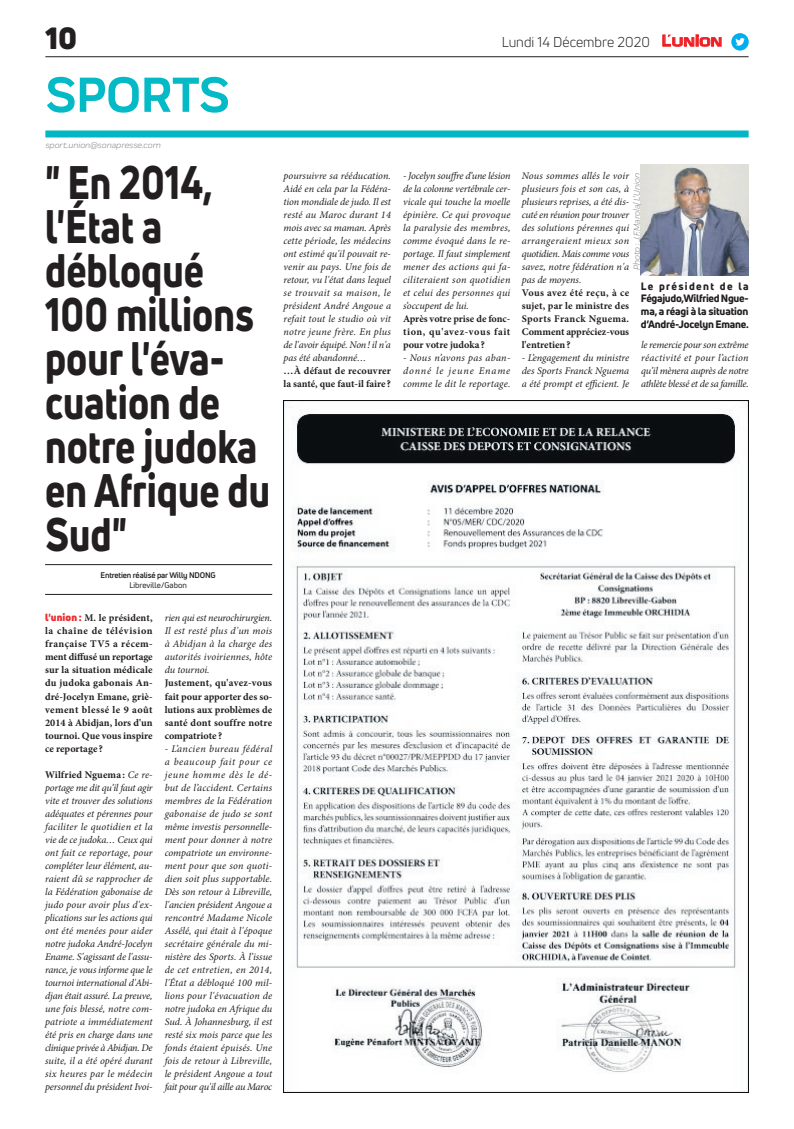
<style>
.page{position:relative;width:794px;height:1129px;background:#fff}
.page>*{position:absolute;margin:0;border:0;box-sizing:border-box;transform-origin:0 0}
.t1{font:700 51px "Praktika";color:#03bac6}
.t2{font:800 46px/44px "Uni Neue";color:#231f20;scale:.83 1}
.t3{font:900 30px "Uni Neue";color:#231f20}
.t4{font:14px "Uni Neue";color:#231f20}
.t5{font:800 10.5px/12.6px "Uni Neue";letter-spacing:-.025em;color:#231f20;text-align:justify}
.t6{font:italic 10.2px/13px "Minion Pro";color:#231f20;text-align:justify}
.t7{font:700 10.2px/13px "Minion Pro";color:#231f20;text-align:justify}
.t8{font:italic 9px "Praktika";color:#818386}
.t9{font:700 8px "Uni Neue";letter-spacing:-.02em;color:#231f20}
.t10{font:8px "Uni Neue";color:#231f20}
.s1{font-family:"Uni Neue";font-weight:900;color:#ee2d2d}
.s2{font-weight:700;font-style:normal}
.s3{font-family:"Eurostile";font-weight:600;font-size:14.9px;color:#ee1d23}
.s4{font-family:"Eurostile";font-weight:600;font-size:11.4px;color:#ee1d23}
.s5{font-style:normal}
</style>
<div class="page">
<hr style="left:45px;top:56px;width:703px;height:1px;background:#231f20">
<div style="left:45px;top:130px;width:703px;height:7px;background:#04b6c5"></div>
<svg style="left:662px;top:34px;width:60px;height:13px"></svg>
<div style="left:731px;top:33px;width:17px;height:18px;background:#00aeef;border-radius:50%"></div>
<svg style="left:735px;top:38px;width:10px;height:8px"></svg>
<img style="left:283px;top:400px;width:465px;height:692px">
<hr style="left:45px;top:593px;width:227px;height:1px;background:#231f20">
<hr style="left:45px;top:564px;width:227px;height:1px;background:#231f20">
<img style="left:641px;top:164px;width:107px;height:111px">
<h3 class="t3" style="left:45px;top:17px;width:33px">10</h3>
<h1 class="t1" style="left:46px;top:54px;width:185px">SPORTS</h1>
<p class="t8" style="left:45px;top:139px;width:117px">sport.union@sonapresse.com</p>
<h2 class="t2" style="left:45px;top:159px;width:272px">" En 2014, l'État a débloqué<br>100 millions pour l'éva&shy;cuation de notre judoka en Afrique du<br>Sud"</h2>
<p class="t9" style="left:100px;top:569px;width:117px">Entretien réalisé par Willy NDONG</p>
<p class="t10" style="left:129px;top:580px;width:59px">Libreville/Gabon</p>
<p class="t7" style="left:45px;top:611px;width:109px"><span class="s1">l'union :</span> M. le président, la chaîne de télévision française TV5 a récem&shy;ment diffusé un reportage sur la situation médicale du judoka gabonais An&shy;dré-Jocelyn Emane, griè&shy;vement blessé le 9 août 2014 à Abidjan, lors d'un tournoi. Que vous inspire ce reportage ?</p>
<p class="t6" style="left:45px;top:767px;width:109px"><span class="s2">Wilfried Nguema :</span> Ce re&shy;portage me dit qu’il faut agir vite et trouver des solutions adéquates et pérennes pour faciliter le quotidien et la vie de ce judoka… Ceux qui ont fait ce reportage, pour compléter leur élément, au&shy;raient dû se rapprocher de la Fédération gabonaise de judo pour avoir plus d'ex&shy;plications sur les actions qui ont été menées pour aider notre judoka André-Jocelyn Ename. S'agissant de l'assu&shy;rance, je vous informe que le tournoi international d'Abi&shy;djan était assuré. La preuve, une fois blessé, notre com&shy;patriote a immédiatement été pris en charge dans une clinique privée à Abidjan. De suite, il a été opéré durant six heures par le médecin personnel du président Ivoi-</p>
<p class="t6" style="left:165px;top:611px;width:109px">rien qui est neurochirurgien.<br>Il est resté plus d'un mois à Abidjan à la charge des autorités ivoiriennes, hôte du tournoi.</p>
<p class="t7" style="left:165px;top:676px;width:109px">Justement, qu'avez-vous fait pour apporter des so&shy;lutions aux problèmes de santé dont souffre notre compatriote ?</p>
<p class="t6" style="left:165px;top:741px;width:109px">- L’ancien bureau fédéral a beaucoup fait pour ce jeune homme dès le dé&shy;but de l’accident. Certains membres de la Fédération gabonaise de judo se sont même investis personnelle&shy;ment pour donner à notre compatriote un environne&shy;ment pour que son quoti&shy;dien soit plus supportable.<br>Dès son retour à Libreville, l'ancien président Angoue a rencontré Madame Nicole Assélé, qui était à l'époque secrétaire générale du mi&shy;nistère des Sports. À l’issue de cet entretien, en 2014, l'État a débloqué 100 mil&shy;lions pour l'évacuation de notre judoka en Afrique du Sud. À Johannesburg, il est resté six mois parce que les fonds étaient épuisés. Une fois de retour à Libreville, le président Angoue a tout fait pour qu'il aille au Maroc</p>
<p class="t6" style="left:283px;top:169px;width:109px">poursuivre sa rééducation.<br>Aidé en cela par la Fédéra&shy;tion mondiale de judo. Il est resté au Maroc durant 14 mois avec sa maman. Après cette période, les médecins ont estimé qu'il pouvait re&shy;venir au pays. Une fois de retour, vu l'état dans lequel se trouvait sa maison, le président André Angoue a refait tout le studio où vit notre jeune frère. En plus de l'avoir équipé. Non! il n'a pas été abandonné…</p>
<p class="t7" style="left:283px;top:364px;width:109px">…À défaut de recouvrer la santé, que faut-il faire ?</p>
<h3 class="t4" style="left:502px;top:33px;width:222px">Lundi 14 Décembre 2020 <span class="s3">L</span><span class="s4">UNION</span></h3>
<p class="t6" style="left:403px;top:169px;width:109px">- Jocelyn souffre d’une lésion de la colonne vertébrale cer&shy;vicale qui touche la moelle épinière. Ce qui provoque la paralysie des membres, comme évoqué dans le re&shy;portage. Il faut simplement mener des actions qui fa&shy;ciliteraient son quotidien et celui des personnes qui s’occupent de lui.</p>
<p class="t7" style="left:403px;top:312px;width:109px">Après votre prise de fonc&shy;tion, qu'avez-vous fait pour votre judoka ?</p>
<p class="t6" style="left:403px;top:351px;width:109px">- Nous n’avons pas aban&shy;donné le jeune Ename comme le dit le reportage.</p>
<p class="t6" style="left:522px;top:169px;width:109px">Nous sommes allés le voir plusieurs fois et son cas, à plusieurs reprises, a été dis&shy;cuté en réunion pour trouver des solutions pérennes qui arrangeraient mieux son quotidien. Mais comme vous savez, notre fédération n'a pas de moyens.</p>
<p class="t7" style="left:522px;top:286px;width:109px">Vous avez été reçu, à ce sujet, par le ministre des Sports Franck Nguema.<br>Comment appréciez-vous l'entretien?</p>
<p class="t6" style="left:522px;top:351px;width:109px">- L’engagement du ministre des Sports Franck Nguema a été prompt et efficient. Je</p>
<p class="t8" style="left:630px;top:270px;width:99px;rotate:-90deg">Photo : J.F.Marola/ L’Union</p>
<p class="t5" style="left:641px;top:279px;width:109px">Le président de la Fégajudo,Wilfried Ngue&shy;ma, a réagi à la situation d’André-Jocelyn Emane.</p>
<p class="t6" style="left:641px;top:338px;width:109px">le remercie pour son extrême réactivité et pour l’action qu’il mènera auprès de notre athlète blessé et de sa famille<span class="s5">.</span></p>
</div>
